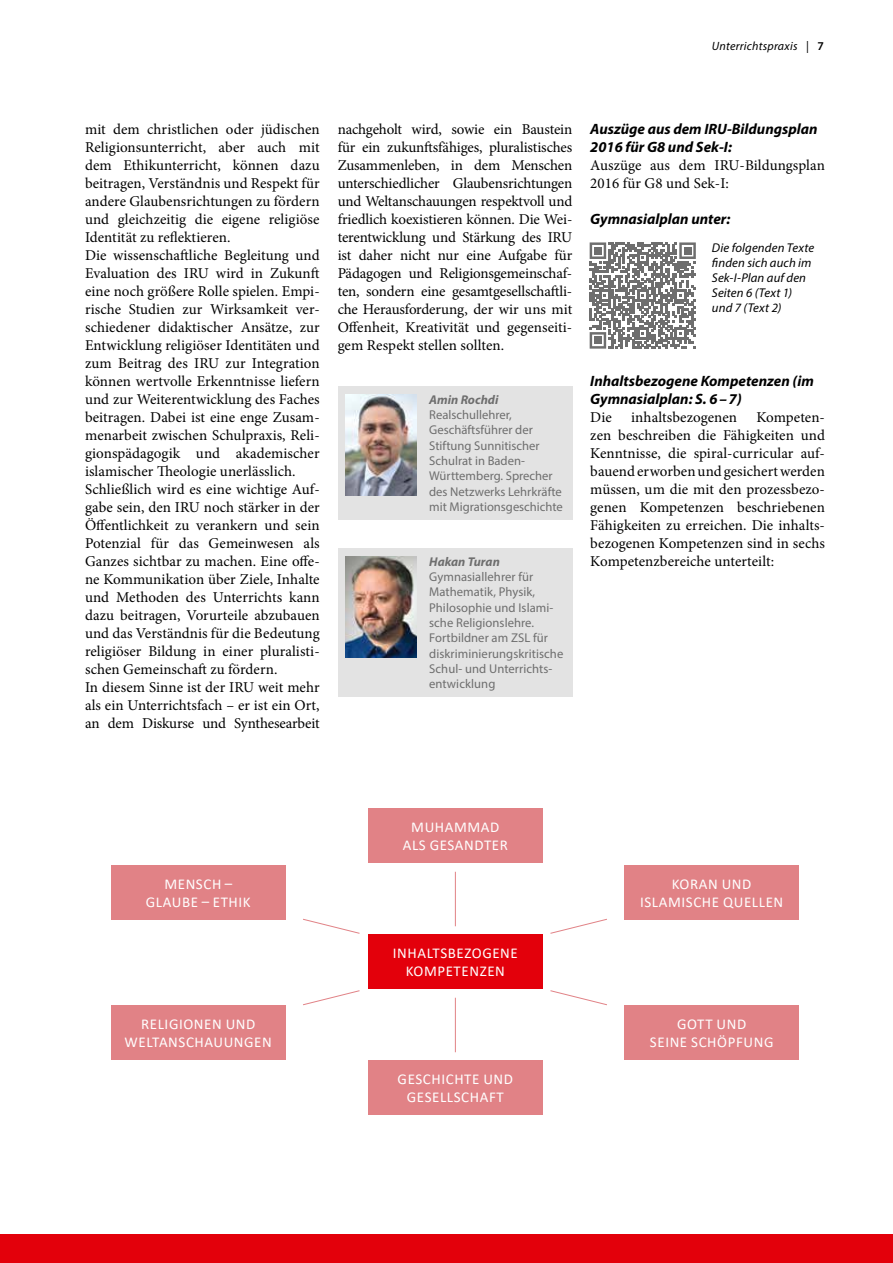
<style>
.page{position:relative;width:893px;height:1263px;background:#fff}
.page>*{position:absolute;margin:0;border:0;box-sizing:border-box;transform-origin:0 0}
.t1{font:15px/18px "Minion Pro";letter-spacing:.005em;color:#000}
.t2{font:15px/18px "Calibri";letter-spacing:.04em;color:#fff;text-align:center}
.t3{font:italic 700 15px/18px "Myriad Pro";color:#000}
.t4{font:12.75px/15.3px "Myriad Pro";letter-spacing:.005em;color:#6e6e6e}
.t5{font:italic 12.75px/15px "Myriad Pro";letter-spacing:.01em;color:#000}
.t6{font:italic 700 12.75px "Myriad Pro";color:#6e6e6e}
.t7{font:italic 12px "Myriad Pro";letter-spacing:.02em;color:#000}
.s1{font-style:normal}
.s2{font-weight:600;font-style:normal}
</style>
<div class="page">
<div style="left:0;top:1234px;width:893px;height:29px;background:#e3000b"></div>
<div style="left:338px;top:548px;width:234px;height:149px;background:#e3e3e3"></div>
<img style="left:345px;top:557px;width:71px;height:101px">
<div style="left:338px;top:386px;width:234px;height:133px;background:#e3e3e3"></div>
<img style="left:345px;top:395px;width:71px;height:101px">
<div style="left:111px;top:865px;width:174px;height:54px;background:#e18286"></div>
<div style="left:625px;top:865px;width:174px;height:54px;background:#e18286"></div>
<div style="left:625px;top:1005px;width:174px;height:54px;background:#e18286"></div>
<div style="left:111px;top:1005px;width:174px;height:54px;background:#e18286"></div>
<div style="left:368px;top:934px;width:175px;height:55px;background:#e3000b"></div>
<div style="left:368px;top:808px;width:175px;height:55px;background:#e18286"></div>
<div style="left:368px;top:1060px;width:175px;height:55px;background:#e18286"></div>
<hr style="left:455px;top:872px;width:1px;height:54px;background:#e18286">
<svg style="left:550px;top:918px;width:57px;height:16px"></svg>
<svg style="left:303px;top:918px;width:57px;height:16px"></svg>
<hr style="left:455px;top:998px;width:1px;height:54px;background:#e18286">
<svg style="left:550px;top:990px;width:57px;height:16px"></svg>
<svg style="left:303px;top:990px;width:57px;height:16px"></svg>
<svg style="left:590px;top:242px;width:106px;height:107px"></svg>
<div style="left:594px;top:247px;width:7px;height:7px;background:#6e6e6e"></div>
<div style="left:684px;top:247px;width:7px;height:7px;background:#6e6e6e"></div>
<div style="left:594px;top:337px;width:7px;height:7px;background:#6e6e6e"></div>
<p class="t7" style="left:712px;top:38px;width:114px">Unterrichtspraxis <span class="s1">|</span> <span class="s2">7</span></p>
<p class="t1" style="left:85px;top:120px;width:236px">mit dem christlichen oder jüdischen Religionsunterricht, aber auch mit dem Ethikunterricht, können dazu beitragen, Verständnis und Respekt für andere Glaubensrichtungen zu fördern und gleichzeitig die eigene religiöse Identität zu reflektieren.<br>Die wissenschaftliche Begleitung und Evaluation des IRU wird in Zukunft eine noch größere Rolle spielen. Empi&shy;rische Studien zur Wirksamkeit ver&shy;schiedener didaktischer Ansätze, zur Entwicklung religiöser Identitäten und zum Beitrag des IRU zur Integration können wertvolle Erkenntnisse liefern und zur Weiterentwicklung des Faches beitragen. Dabei ist eine enge Zusam&shy;menarbeit zwischen Schulpraxis, Reli&shy;gionspädagogik und akademischer islamischer Theologie unerlässlich.<br>Schließlich wird es eine wichtige Auf&shy;gabe sein, den IRU noch stärker in der Öffentlichkeit zu verankern und sein Potenzial für das Gemeinwesen als Ganzes sichtbar zu machen. Eine offe&shy;ne Kommunikation über Ziele, Inhalte und Methoden des Unterrichts kann dazu beitragen, Vorurteile abzubauen und das Verständnis für die Bedeutung religiöser Bildung in einer pluralisti&shy;schen Gemeinschaft zu fördern.<br>In diesem Sinne ist der IRU weit mehr als ein Unterrichtsfach – er ist ein Ort, an dem Diskurse und Synthesearbeit</p>
<p class="t1" style="left:338px;top:120px;width:236px;text-align:justify">nachgeholt wird, sowie ein Baustein für ein zukunftsfähiges, pluralistisches Zusammenleben, in dem Menschen unterschiedlicher Glaubensrichtungen und Weltanschauungen respektvoll und friedlich koexistieren können. Die Wei&shy;terentwicklung und Stärkung des IRU ist daher nicht nur eine Aufgabe für Pädagogen und Religionsgemeinschaf&shy;ten, sondern eine gesamtgesellschaftli&shy;che Herausforderung, der wir uns mit Offenheit, Kreativität und gegenseiti&shy;gem Respekt stellen sollten.</p>
<p class="t3" style="left:590px;top:119px;width:229px">Auszüge aus dem IRU-Bildungsplan<br>2016 für G8 und Sek-I:</p>
<p class="t1" style="left:590px;top:156px;width:236px">Auszüge aus dem IRU-Bildungsplan<br>2016 für G8 und Sek-I:</p>
<p class="t3" style="left:590px;top:209px;width:142px">Gymnasialplan unter:</p>
<p class="t5" style="left:712px;top:240px;width:104px">Die folgenden Texte finden sich auch im<br>Sek-I-Plan auf den<br>Seiten 6 (Text 1) und 7 (Text 2)</p>
<p class="t3" style="left:590px;top:371px;width:225px">Inhaltsbezogene Kompetenzen (im<br>Gymnasialplan: S. 6–7)</p>
<p class="t1" style="left:590px;top:408px;width:23px">Die</p>
<p class="t1" style="left:631px;top:408px;width:107px">inhaltsbezogenen</p>
<p class="t6" style="left:429px;top:391px;width:71px">Amin Rochdi</p>
<p class="t4" style="left:429px;top:407px;width:135px">Realschullehrer,<br>Geschäftsführer der<br>Stiftung Sunnitischer<br>Schulrat in Baden-<br>Württemberg. Sprecher des Netzwerks Lehrkräfte mit Migrationsgeschichte</p>
<p class="t1" style="left:590px;top:408px;width:236px;text-align:justify;text-indent:166px">Kompeten&shy;zen beschreiben die Fähigkeiten und Kenntnisse, die spiral-curricular auf&shy;bauend erworben und gesichert werden müssen, um die mit den prozessbezo&shy;genen Kompetenzen beschriebenen Fähigkeiten zu erreichen. Die inhalts&shy;bezogenen Kompetenzen sind in sechs</p>
<p class="t6" style="left:429px;top:553px;width:72px">Hakan Turan</p>
<p class="t1" style="left:590px;top:552px;width:185px">Kompetenzbereiche unterteilt:</p>
<p class="t4" style="left:429px;top:569px;width:136px">Gymnasiallehrer für<br>Mathematik, Physik,<br>Philosophie und Islami&shy;sche Religionslehre.<br>Fortbildner am ZSL für diskriminierungskritische<br>Schul- und Unterrichts&shy;entwicklung</p>
<p class="t2" style="left:403px;top:818px;width:107px">MUHAMMAD<br>ALS GESANDTER</p>
<p class="t2" style="left:146px;top:874px;width:106px">MENSCH –<br>GLAUBE – ETHIK</p>
<p class="t2" style="left:640px;top:874px;width:145px">KORAN UND<br>ISLAM ISCHE QUELLEN</p>
<p class="t2" style="left:125px;top:1014px;width:149px">RELIGIONEN UND<br>WELTANSCHAUUNGEN</p>
<p class="t2" style="left:393px;top:944px;width:127px">I NHALTSBEZOGENE<br>KOM PETENZEN</p>
<p class="t2" style="left:398px;top:1070px;width:117px">GESCHICHTE UND<br>GESELLSCHAFT</p>
<p class="t2" style="left:650px;top:1014px;width:123px">GOTT UND<br>SEINE SCHÖPFUNG</p>
</div>
